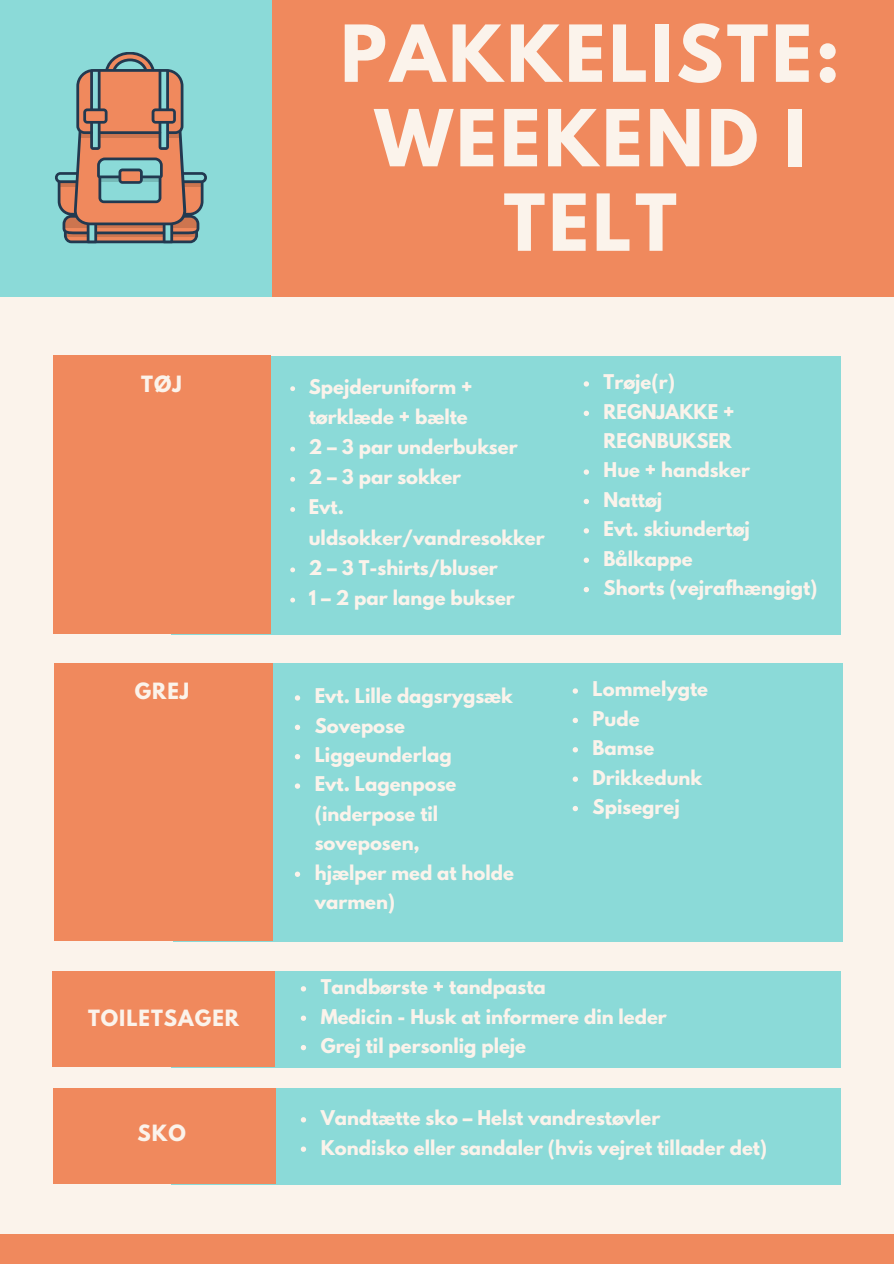
<style>
.page{position:relative;width:894px;height:1264px;background:#fff}
.page>*{position:absolute;margin:0;border:0;box-sizing:border-box;transform-origin:0 0}
.t1{font:700 69.6px/84.4px "League Spartan";letter-spacing:.05em;color:#fbf3eb;text-align:center}
.t2{font:700 19.8px "League Spartan";letter-spacing:.05em;color:#fbf3eb}
.t3{font:700 18px/29.4px "League Spartan";color:#fbf3eb}
</style>
<div class="page">
<div style="left:0;top:0;width:893px;height:1263px;background:#fbf3eb"></div>
<div style="left:0;top:0;width:893px;height:296px;background:#8bdad8"></div>
<svg style="left:55px;top:52px;width:152px;height:191px"></svg>
<div style="left:272px;top:0;width:621px;height:296px;background:#f0895d"></div>
<div style="left:0;top:1234px;width:893px;height:29px;background:#f0895d"></div>
<div style="left:171px;top:356px;width:669px;height:278px;background:#8bdad8"></div>
<div style="left:53px;top:356px;width:218px;height:277px;background:#f0895d"></div>
<div style="left:173px;top:663px;width:669px;height:278px;background:#8bdad8"></div>
<div style="left:171px;top:971px;width:669px;height:96px;background:#8bdad8"></div>
<div style="left:55px;top:663px;width:217px;height:277px;background:#f0895d"></div>
<div style="left:52px;top:971px;width:222px;height:95px;background:#f0895d"></div>
<svg style="left:290px;top:386px;width:5px;height:5px"></svg>
<svg style="left:290px;top:446px;width:5px;height:5px"></svg>
<svg style="left:290px;top:477px;width:5px;height:4px"></svg>
<svg style="left:290px;top:507px;width:5px;height:5px"></svg>
<svg style="left:290px;top:567px;width:5px;height:5px"></svg>
<svg style="left:290px;top:597px;width:5px;height:5px"></svg>
<svg style="left:583px;top:381px;width:6px;height:5px"></svg>
<svg style="left:583px;top:410px;width:6px;height:6px"></svg>
<svg style="left:583px;top:469px;width:6px;height:6px"></svg>
<svg style="left:583px;top:499px;width:6px;height:5px"></svg>
<svg style="left:583px;top:528px;width:6px;height:5px"></svg>
<svg style="left:583px;top:557px;width:6px;height:6px"></svg>
<svg style="left:583px;top:587px;width:6px;height:5px"></svg>
<svg style="left:295px;top:695px;width:5px;height:5px"></svg>
<svg style="left:295px;top:724px;width:5px;height:6px"></svg>
<svg style="left:295px;top:754px;width:5px;height:5px"></svg>
<svg style="left:295px;top:783px;width:5px;height:5px"></svg>
<svg style="left:295px;top:871px;width:5px;height:5px"></svg>
<svg style="left:572px;top:688px;width:6px;height:5px"></svg>
<svg style="left:572px;top:717px;width:6px;height:6px"></svg>
<svg style="left:572px;top:747px;width:6px;height:5px"></svg>
<svg style="left:572px;top:776px;width:6px;height:5px"></svg>
<svg style="left:572px;top:806px;width:6px;height:5px"></svg>
<svg style="left:301px;top:986px;width:5px;height:5px"></svg>
<svg style="left:301px;top:1015px;width:5px;height:5px"></svg>
<svg style="left:301px;top:1045px;width:5px;height:5px"></svg>
<div style="left:171px;top:1088px;width:669px;height:96px;background:#8bdad8"></div>
<div style="left:53px;top:1088px;width:222px;height:94px;background:#f0895d"></div>
<svg style="left:301px;top:1117px;width:5px;height:5px"></svg>
<svg style="left:301px;top:1146px;width:5px;height:5px"></svg>
<p class="t2" style="left:141px;top:374px;width:42px">TØJ</p>
<p class="t2" style="left:135px;top:681px;width:56px">GREJ</p>
<p class="t2" style="left:88px;top:1008px;width:152px">TOILETSAGER</p>
<p class="t2" style="left:137px;top:1123px;width:50px">SKO</p>
<h1 class="t1" style="left:340px;top:20px;width:500px">PAKKELISTE:<br>WEEKEND I<br>TELT</h1>
<p class="t3" style="left:309px;top:373px;width:237px;line-height:30.2px">Spejderuniform + tørklæde + bælte<br>2 – 3 par underbukser<br>2 – 3 par sokker<br>Evt. uldsokker/vandresokker<br>2 – 3 T-shirts/bluser<br>1 – 2 par lange bukser</p>
<p class="t3" style="left:603px;top:369px;width:215px">Trøje(r)<br>REGNJAKKE +<br>REGNBUKSER<br>Hue + handsker<br>Nattøj<br>Evt. skiundertøj<br>Bålkappe<br>Shorts (vejrafhængigt)</p>
<p class="t3" style="left:315px;top:683px;width:200px">Evt. Lille dagsrygsæk<br>Sovepose<br>Liggeunderlag<br>Evt. Lagenpose (inderpose til soveposen,<br>hjælper med at holde varmen)</p>
<p class="t3" style="left:592px;top:676px;width:117px">Lommelygte<br>Pude<br>Bamse<br>Drikkedunk<br>Spisegrej</p>
<p class="t3" style="left:320px;top:974px;width:347px">Tandbørste + tandpasta<br>Medicin - Husk at informere din leder<br>Grej til personlig pleje</p>
<p class="t3" style="left:320px;top:1105px;width:448px">Vandtætte sko – Helst vandrestøvler<br>Kondisko eller sandaler (hvis vejret tillader det)</p>
</div>
